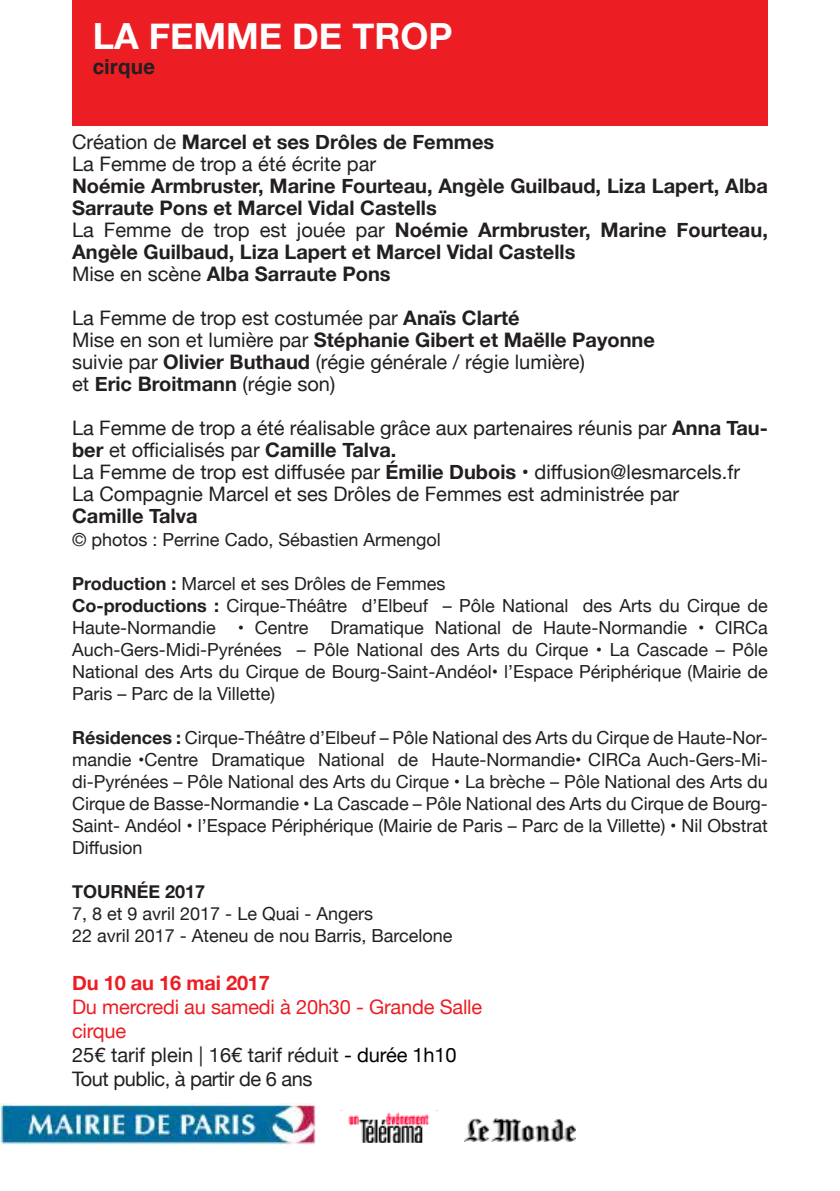
<style>
.page{position:relative;width:840px;height:1191px;background:#fff}
.page>*{position:absolute;margin:0;border:0;box-sizing:border-box;transform-origin:0 0}
.t1{font:700 36px "Helvetica Neue";color:#fff}
.t2{font:700 20.8px "Helvetica";color:#231f20}
.t3{font:20px/22px "Helvetica Neue";color:#231f20}
.t4{font:700 20px/22px "Helvetica Neue";color:#231f20}
.t5{font:700 20px "Helvetica Neue";letter-spacing:-.01em;color:#ed1d24}
.t6{font:18px/22px "Helvetica Neue";color:#231f20}
.t7{font:700 18px "Helvetica Neue";color:#231f20}
.s1{font-weight:700}
.s2{font-weight:400}
.s3{color:#ed1d24}
.s4{color:#000}
</style>
<div class="page">
<div style="left:72px;top:0;width:695px;height:126px;background:#ed1d24"></div>
<img style="left:0;top:1103px;width:315px;height:41px">
<img style="left:340px;top:1110px;width:97px;height:33px">
<img style="left:464px;top:1118px;width:111px;height:23px">
<h1 class="t1" style="left:93px;top:8px;width:361px">LA FEMME DE TROP</h1>
<p class="t2" style="left:93px;top:50px;width:64px">cirque</p>
<p class="t3" style="left:72px;top:132px;width:423px">Création de <span class="s1">Marcel et ses Drôles de Femmes<br></span>La Femme de trop a été écrite par</p>
<p class="t4" style="left:72px;top:176px;width:697px">Noémie Armbruster, Marine Fourteau, Angèle Guilbaud, Liza Lapert, Alba Sarraute Pons et Marcel Vidal Castells<br><span class="s2">La Femme de trop est jouée par</span> Noémie Armbruster, Marine Fourteau, Angèle Guilbaud, Liza Lapert et Marcel Vidal Castells<br><span class="s2">Mise en scène</span> Alba Sarraute Pons</p>
<p class="t3" style="left:72px;top:308px;width:584px">La Femme de trop est costumée par <span class="s1">Anaïs Clarté<br></span>Mise en son et lumière par <span class="s1">Stéphanie Gibert et Maëlle Payonne </span>suivie par <span class="s1">Olivier Buthaud</span> (régie générale / régie lumière)<br>et <span class="s1">Eric Broitmann</span> (régie son)</p>
<p class="t3" style="left:72px;top:418px;width:697px">La Femme de trop a été réalisable grâce aux partenaires réunis par <span class="s1">Anna Tau&shy;ber</span> et officialisés par <span class="s1">Camille Talva.<br></span>La Femme de trop est diffusée par <span class="s1">Émilie Dubois</span> • diffusion@lesmarcels.fr<br>La Compagnie Marcel et ses Drôles de Femmes est administrée par</p>
<p class="t4" style="left:72px;top:506px;width:127px">Camille Talva</p>
<p class="t6" style="left:72px;top:529px;width:370px">© photos : Perrine Cado, Sébastien Armengol</p>
<p class="t6" style="left:72px;top:573px;width:697px"><span class="s1">Production :</span> Marcel et ses Drôles de Femmes<br><span class="s1">Co-productions :</span> Cirque-Théâtre d’Elbeuf – Pôle National des Arts du Cirque de Haute-Normandie • Centre Dramatique National de Haute-Normandie • CIRCa Auch-Gers-Midi-Pyrénées – Pôle National des Arts du Cirque • La Cascade – Pôle National des Arts du Cirque de Bourg-Saint-Andéol• l’Espace Périphérique (Mairie de Paris – Parc de la Villette)</p>
<p class="t6" style="left:72px;top:727px;width:697px;text-align:justify"><span class="s1">Résidences :</span> Cirque-Théâtre d’Elbeuf – Pôle National des Arts du Cirque de Haute-Nor&shy;mandie •Centre Dramatique National de Haute-Normandie• CIRCa Auch-Gers-Mi&shy;di-Pyrénées – Pôle National des Arts du Cirque • La brèche – Pôle National des Arts du Cirque de Basse-Normandie • La Cascade – Pôle National des Arts du Cirque de Bourg-Saint- Andéol • l’Espace Périphérique (Mairie de Paris – Parc de la Villette) • Nil Obstrat Diffusion</p>
<p class="t7" style="left:72px;top:877px;width:135px">TOURNÉE 2017</p>
<p class="t6" style="left:72px;top:903px;width:382px">7, 8 et 9 avril 2017 - Le Quai - Angers<br>22 avril 2017 - Ateneu de nou Barris, Barcelone</p>
<p class="t5" style="left:72px;top:966px;width:199px">Du 10 au 16 mai 2017</p>
<p class="t3" style="left:72px;top:995px;width:411px;line-height:24px"><span class="s3">Du mercredi au samedi à 20h30 - Grande Salle cirque<br></span>25€ tarif plein | 16€ tarif réduit <span class="s4">- durée 1h10<br></span>Tout public, à partir de 6 ans</p>
</div>
